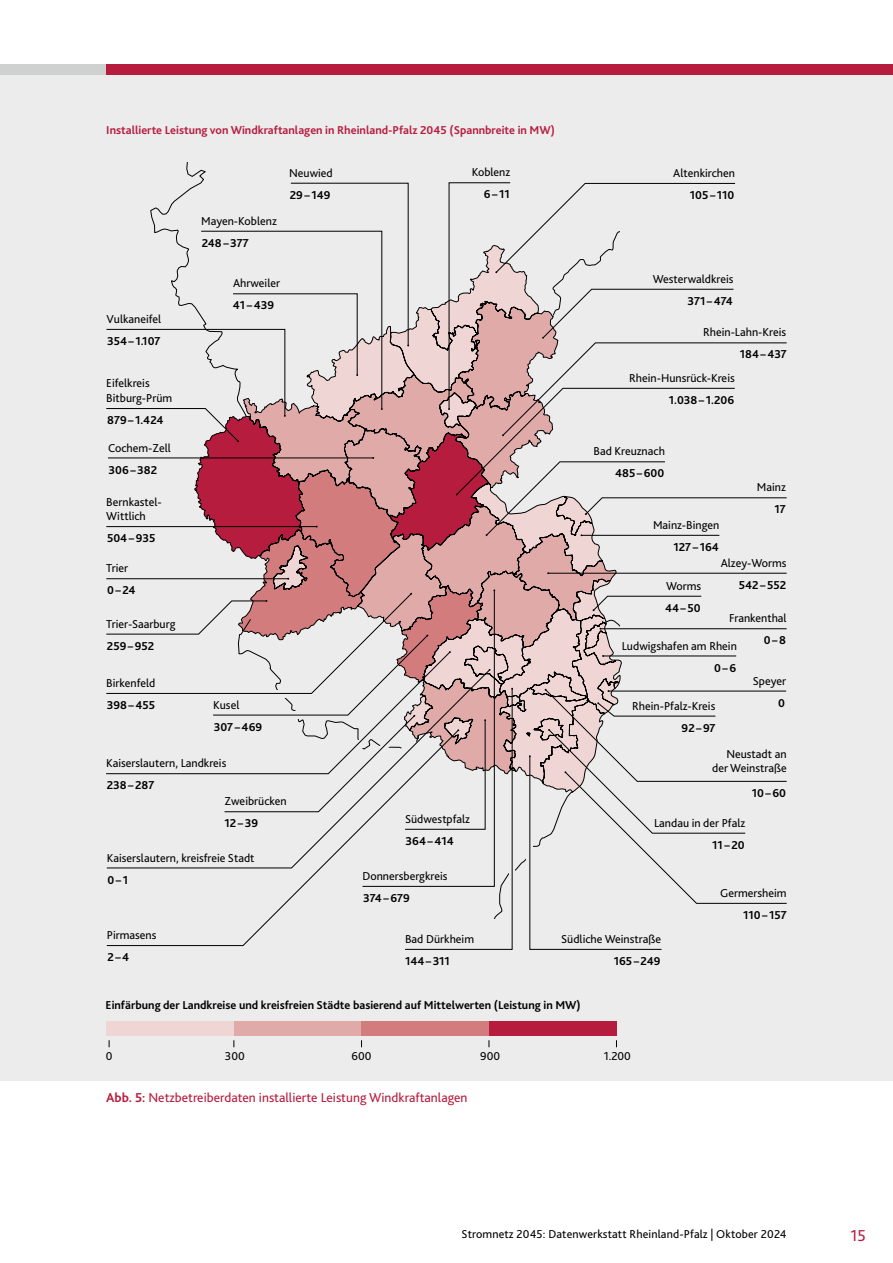
<style>
.page{position:relative;width:893px;height:1263px;background:#fff}
.page>*{position:absolute;margin:0;border:0;box-sizing:border-box;transform-origin:0 0}
.t1{font:16.5px "Bliss";color:#b61c3e}
.t2{font:13.5px "Bliss";color:#b61c3e}
.t3{font:12px/14.4px "Bliss";color:#000}
.t4{font:700 12px "Bliss";color:#000}
.t5{font:700 12px "Bliss";color:#b61c3e}
.s1{font-weight:700}
</style>
<div class="page">
<div style="left:0;top:68px;width:893px;height:1013px;background:#ececed"></div>
<div style="left:0;top:64px;width:587px;height:10px;background:#cfd0d0"></div>
<div style="left:106px;top:64px;width:787px;height:10px;background:#b61c3e"></div>
<svg style="left:106px;top:182px;width:681px;height:768px"></svg>
<div style="left:106px;top:1021px;width:128px;height:15px;background:#efd5d3"></div>
<div style="left:234px;top:1021px;width:127px;height:15px;background:#e0aaa8"></div>
<div style="left:361px;top:1021px;width:128px;height:15px;background:#d27c7e"></div>
<div style="left:489px;top:1021px;width:128px;height:15px;background:#b61c3e"></div>
<p class="t5" style="left:106px;top:123px;width:450px">Installierte Leistung von Windkraftanlagen in Rheinland-Pfalz 2045 (Spannbreite in MW)</p>
<p class="t3" style="left:289px;top:166px;width:45px">Neuwied</p>
<p class="t3" style="left:106px;top:312px;width:56px">Vulkaneifel</p>
<p class="t4" style="left:107px;top:333px;width:55px">354– 1.107</p>
<p class="t3" style="left:201px;top:214px;width:77px">Mayen-Koblenz</p>
<p class="t4" style="left:202px;top:235px;width:49px">248–377</p>
<p class="t4" style="left:290px;top:187px;width:42px">29– 149</p>
<p class="t3" style="left:233px;top:276px;width:49px">Ahrweiler</p>
<p class="t4" style="left:233px;top:298px;width:43px">41 –439</p>
<p class="t3" style="left:106px;top:376px;width:68px">Eifelkreis<br>Bitburg-Prüm</p>
<p class="t4" style="left:107px;top:413px;width:58px">879– 1.424</p>
<p class="t3" style="left:108px;top:440px;width:64px">Cochem-Zell</p>
<p class="t4" style="left:109px;top:462px;width:50px">306–382</p>
<p class="t3" style="left:106px;top:495px;width:57px">Bernkastel-<br>Wittlich</p>
<p class="t4" style="left:107px;top:531px;width:50px">504–935</p>
<p class="t3" style="left:106px;top:561px;width:23px">Trier</p>
<p class="t4" style="left:107px;top:583px;width:30px">0–24</p>
<p class="t3" style="left:106px;top:616px;width:71px">Trier-Saarburg</p>
<p class="t4" style="left:107px;top:638px;width:49px">259–952</p>
<p class="t3" style="left:106px;top:676px;width:51px">Birkenfeld</p>
<p class="t4" style="left:107px;top:697px;width:50px">398–455</p>
<p class="t3" style="left:213px;top:697px;width:28px">Kusel</p>
<p class="t4" style="left:214px;top:719px;width:50px">307 –469</p>
<p class="t3" style="left:106px;top:756px;width:122px">Kaiserslautern, Landkreis</p>
<p class="t4" style="left:107px;top:778px;width:49px">238–287</p>
<p class="t3" style="left:224px;top:794px;width:64px">Zweibrücken</p>
<p class="t4" style="left:224px;top:816px;width:35px">12–39</p>
<p class="t3" style="left:107px;top:850px;width:149px">Kaiserslautern, kreisfreie Stadt</p>
<p class="t4" style="left:108px;top:872px;width:22px">0–1</p>
<p class="t3" style="left:472px;top:165px;width:40px">Koblenz</p>
<p class="t4" style="left:484px;top:187px;width:27px">6–11</p>
<p class="t3" style="left:405px;top:812px;width:66px">Südwestpfalz</p>
<p class="t4" style="left:406px;top:833px;width:50px">364–414</p>
<p class="t3" style="left:362px;top:869px;width:87px">Donnersbergkreis</p>
<p class="t4" style="left:363px;top:890px;width:48px">374–679</p>
<p class="t3" style="left:673px;top:166px;width:63px">Altenkirchen</p>
<p class="t4" style="left:690px;top:188px;width:46px">105– 110</p>
<p class="t3" style="left:653px;top:272px;width:82px">Westerwaldkreis</p>
<p class="t4" style="left:687px;top:293px;width:47px">371 –474</p>
<p class="t3" style="left:703px;top:325px;width:85px">Rhein-Lahn-Kreis</p>
<p class="t4" style="left:740px;top:347px;width:48px">184–437</p>
<p class="t3" style="left:629px;top:371px;width:107px">Rhein-Hunsrück-Kreis</p>
<p class="t4" style="left:669px;top:392px;width:67px">1.038– 1.206</p>
<p class="t3" style="left:593px;top:444px;width:73px">Bad Kreuznach</p>
<p class="t4" style="left:615px;top:466px;width:51px">485–600</p>
<p class="t3" style="left:653px;top:518px;width:68px">Mainz-Bingen</p>
<p class="t4" style="left:673px;top:539px;width:47px">127 – 164</p>
<p class="t3" style="left:757px;top:480px;width:30px">Mainz</p>
<p class="t4" style="left:775px;top:502px;width:13px">17</p>
<p class="t3" style="left:666px;top:578px;width:37px">Worms</p>
<p class="t4" style="left:665px;top:600px;width:37px">44–50</p>
<p class="t3" style="left:721px;top:555px;width:67px">Alzey-Worms</p>
<p class="t4" style="left:739px;top:577px;width:49px">542–552</p>
<p class="t3" style="left:729px;top:611px;width:59px">Frankenthal</p>
<p class="t3" style="left:622px;top:638px;width:117px">Ludwigshafen am Rhein</p>
<p class="t4" style="left:714px;top:660px;width:24px">0–6</p>
<p class="t3" style="left:632px;top:698px;width:85px">Rhein-Pfalz-Kreis</p>
<p class="t4" style="left:682px;top:720px;width:36px">92–97</p>
<p class="t4" style="left:764px;top:633px;width:24px">0–8</p>
<p class="t3" style="left:753px;top:673px;width:35px">Speyer</p>
<p class="t4" style="left:778px;top:695px;width:8px">0</p>
<p class="t3" style="left:712px;top:746px;width:76px;text-align:right">Neustadt an der Weinstraße</p>
<p class="t4" style="left:752px;top:785px;width:36px">10–60</p>
<p class="t3" style="left:654px;top:815px;width:93px">Landau in der Pfalz</p>
<p class="t4" style="left:712px;top:837px;width:34px">11–20</p>
<p class="t3" style="left:720px;top:886px;width:68px">Germersheim</p>
<p class="t4" style="left:743px;top:907px;width:45px">110– 157</p>
<p class="t3" style="left:107px;top:928px;width:51px">Pirmasens</p>
<p class="t4" style="left:107px;top:950px;width:23px">2–4</p>
<p class="t3" style="left:405px;top:932px;width:71px">Bad Dürkheim</p>
<p class="t4" style="left:405px;top:953px;width:46px">144–311</p>
<p class="t3" style="left:561px;top:932px;width:101px">Südliche Weinstraße</p>
<p class="t4" style="left:614px;top:953px;width:48px">165–249</p>
<p class="t4" style="left:106px;top:997px;width:477px">Einfärbung der Landkreise und kreisfreien Städte basierend auf Mittelwerten (Leistung in MW)</p>
<p class="t3" style="left:106px;top:1049px;width:8px">0</p>
<p class="t3" style="left:225px;top:1049px;width:21px">300</p>
<p class="t3" style="left:351px;top:1049px;width:21px">600</p>
<p class="t3" style="left:480px;top:1049px;width:21px">900</p>
<p class="t3" style="left:604px;top:1049px;width:29px">1.200</p>
<p class="t2" style="left:106px;top:1089px;width:363px"><span class="s1">Abb. 5:</span> Netzbetreiberdaten installierte Leistung Windkraftanlagen</p>
<p class="t3" style="left:461px;top:1227px;width:327px">Stromnetz 2045: Datenwerkstatt Rheinland-Pfalz | Oktober 2024</p>
<h1 class="t1" style="left:850px;top:1225px;width:17px">15</h1>
</div>
